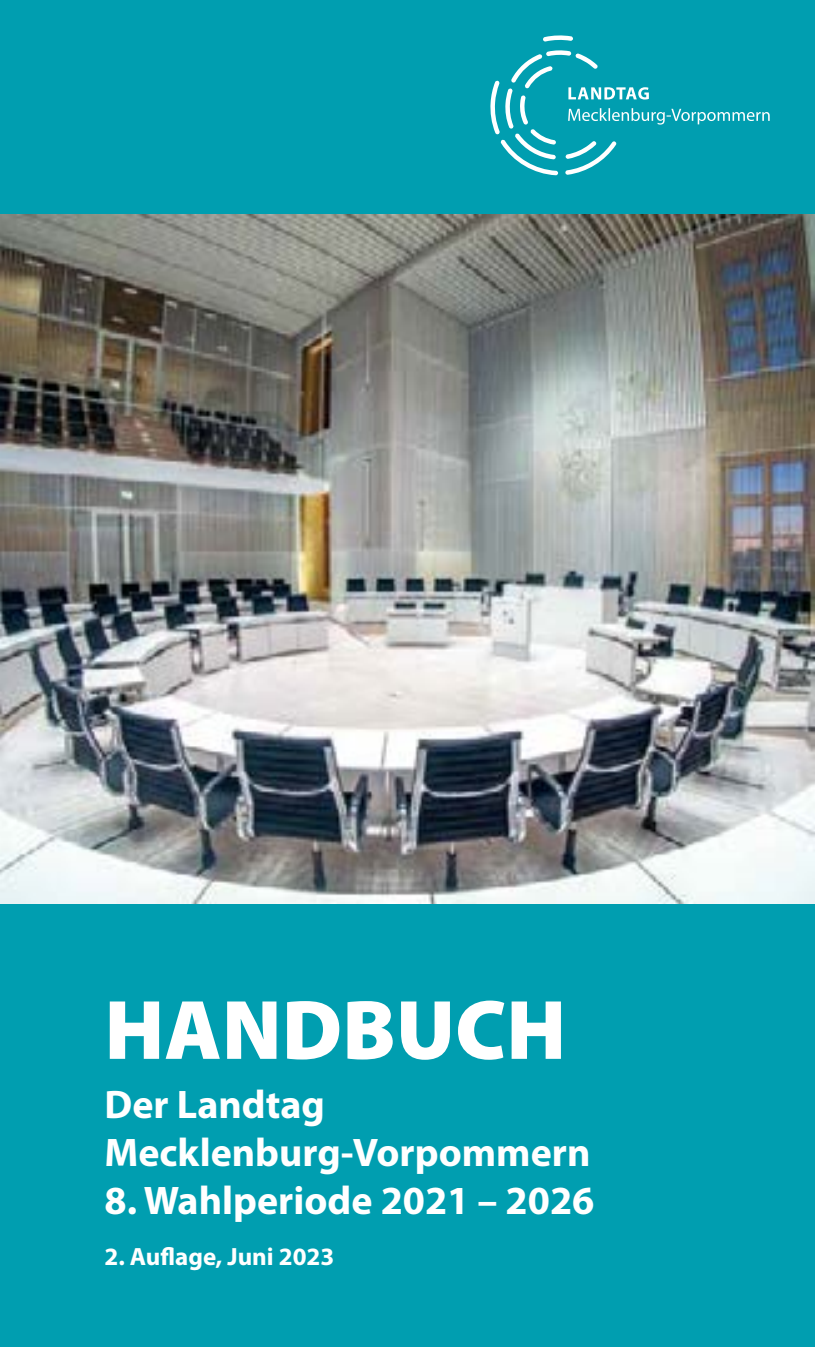
<style>
.page{position:relative;width:815px;height:1347px;background:#fff}
.page>*{position:absolute;margin:0;border:0;box-sizing:border-box;transform-origin:0 0}
.t1{font:900 85px "Myriad Pro";color:#fff}
.t2{font:700 40px/48px "Myriad Pro";color:#fff}
.t3{font:700 25px "Myriad Pro";color:#fff}
</style>
<div class="page">
<div style="left:0;top:0;width:815px;height:1346px;background:#009eb0"></div>
<hr style="left:0;top:1005px;width:1px;height:63px;background:#fff">
<svg style="left:0;top:1012px;width:1px;height:14px"></svg>
<svg style="left:0;top:1047px;width:1px;height:14px"></svg>
<svg style="left:543px;top:35px;width:30px;height:6px"></svg>
<svg style="left:490px;top:50px;width:280px;height:125px"></svg>
<img style="left:0;top:214px;width:815px;height:689px">
<h1 class="t1" style="left:105px;top:973px;width:463px">HANDBUCH</h1>
<p class="t2" style="left:105px;top:1079px;width:487px">Der Landtag<br>Mecklenburg-Vorpommern</p>
<p class="t2" style="left:105px;top:1175px;width:491px">8. Wahlperiode 2021 – 2026</p>
<p class="t3" style="left:105px;top:1240px;width:231px">2. Auflage, Juni 2023</p>
</div>
